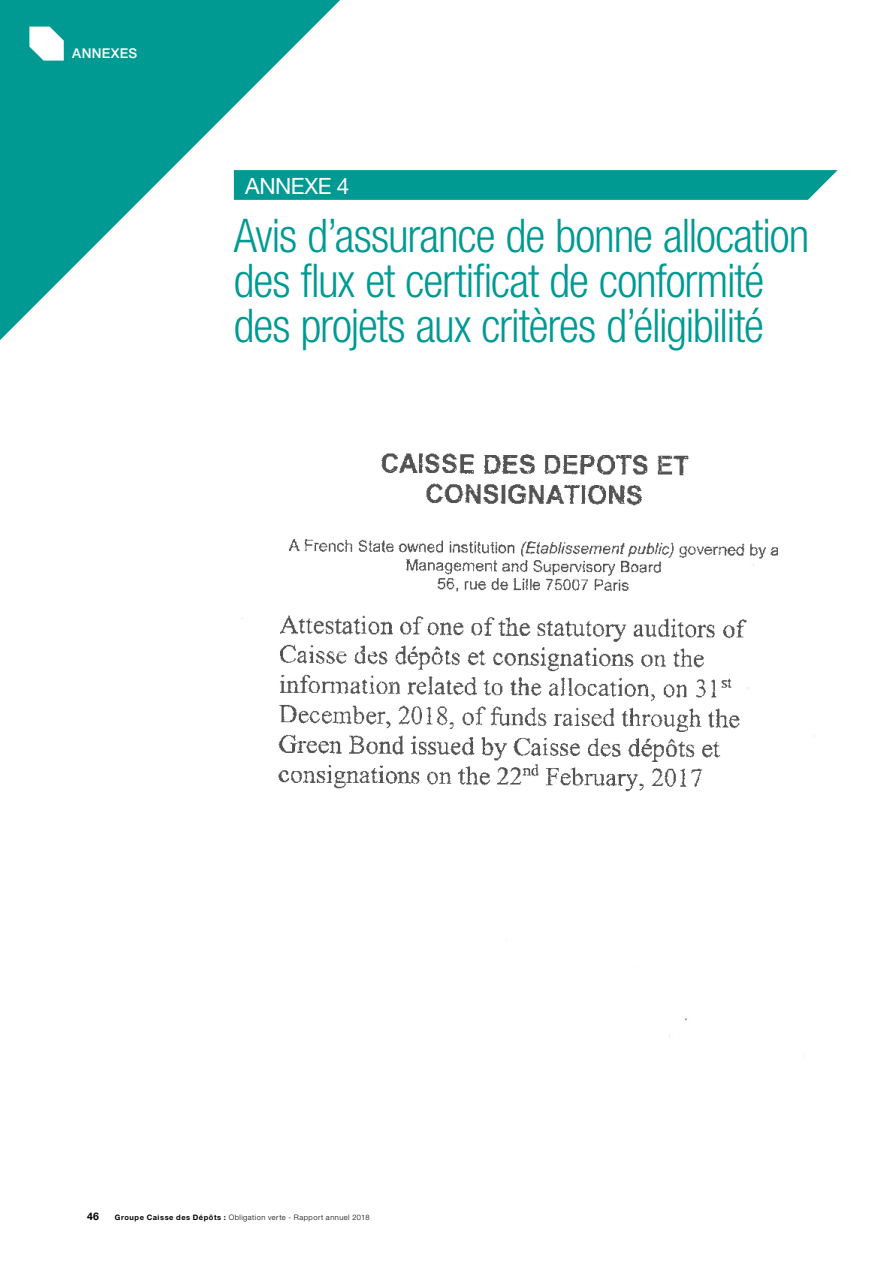
<style>
.page{position:relative;width:893px;height:1263px;background:#fff}
.page>*{position:absolute;margin:0;border:0;box-sizing:border-box;transform-origin:0 0}
.t1{font:300 condensed 46.5px/45px "Helvetica Neue LT Std";letter-spacing:-.025em;color:#009a93}
.t2{font:22.5px "Helvetica Neue LT Std";letter-spacing:-.02em;color:#fff}
.t3{font:500 13.5px "Helvetica Neue LT Std";letter-spacing:.025em;color:#fff}
.t4{font:700 10.5px "Helvetica Neue LT Std";color:#000}
.t5{font:300 7.5px "Helvetica Neue LT Std";letter-spacing:.065em;color:#000}
.s1{font-weight:700}
</style>
<div class="page">
<svg style="left:0;top:0;width:340px;height:340px;fill:#009a93"></svg>
<svg style="left:29px;top:27px;width:35px;height:34px"></svg>
<svg style="left:234px;top:170px;width:604px;height:30px;background:#079d96"></svg>
<img style="left:242px;top:453px;width:536px;height:338px">
<p class="t3" style="left:72px;top:45px;width:67px">ANNEXES</p>
<p class="t2" style="left:245px;top:172px;width:106px">ANNEXE 4</p>
<p class="t1" style="left:234px;top:212px;width:577px">Avis d’assurance de bonne allocation des flux et certificat de conformité des projets aux critères d’éligibilité</p>
<p class="t4" style="left:87px;top:1210px;width:13px">46</p>
<p class="t5" style="left:115px;top:1213px;width:256px"><span class="s1">Groupe Caisse des Dépôts :</span> Obligation verte - Rapport annuel 2018</p>
</div>
